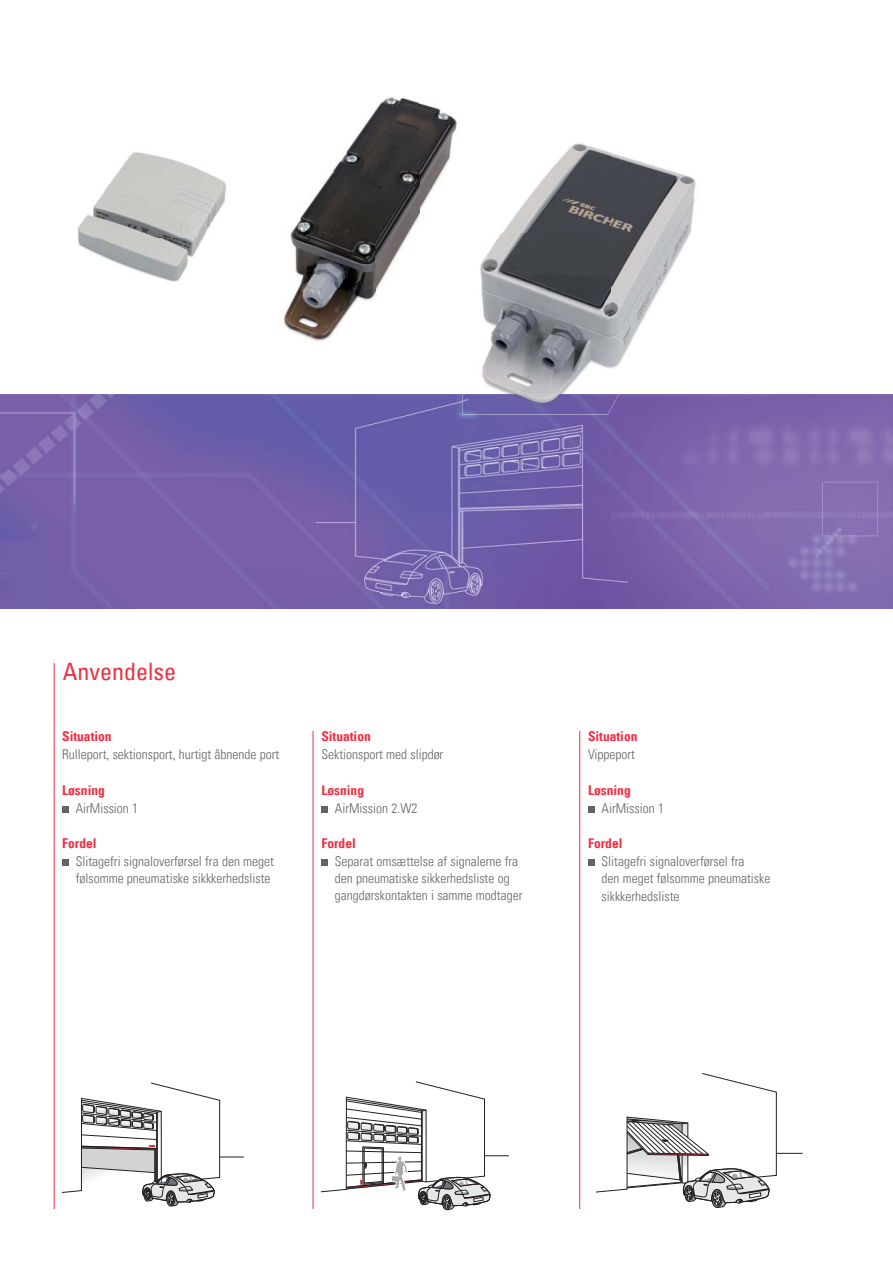
<style>
.page{position:relative;width:893px;height:1263px;background:#fff}
.page>*{position:absolute;margin:0;border:0;box-sizing:border-box;transform-origin:0 0}
.t1{font:condensed 24px "Univers Com 57";color:#ee3043}
.t2{font:13.5px/17.2px "Univers Com 47 Light Cond";color:#636466}
.t3{font:13.5px "Univers Com 67 Bold Cond";color:#ee3043}
</style>
<div class="page">
<img style="left:0;top:394px;width:893px;height:215px">
<hr style="left:54px;top:663px;width:1px;height:546px;background:#ee3043">
<hr style="left:579px;top:731px;width:1px;height:478px;background:#ee3043">
<hr style="left:313px;top:731px;width:1px;height:478px;background:#ee3043">
<svg style="left:63px;top:1083px;width:181px;height:123px"></svg>
<svg style="left:321px;top:1082px;width:188px;height:128px"></svg>
<svg style="left:597px;top:1073px;width:205px;height:135px"></svg>
<img style="left:480px;top:143px;width:132px;height:198px">
<img style="left:612px;top:153px;width:84px;height:134px">
<img style="left:612px;top:287px;width:49px;height:54px">
<img style="left:481px;top:341px;width:152px;height:53px">
<img style="left:463px;top:394px;width:156px;height:21px">
<img style="left:333px;top:97px;width:86px;height:74px">
<img style="left:419px;top:103px;width:38px;height:115px">
<img style="left:283px;top:171px;width:136px;height:170px">
<img style="left:78px;top:152px;width:148px;height:130px">
<div style="left:62px;top:807px;width:7px;height:6px;background:#636466"></div>
<div style="left:62px;top:859px;width:7px;height:6px;background:#636466"></div>
<svg style="left:588px;top:807px;width:6px;height:6px"></svg>
<svg style="left:588px;top:859px;width:6px;height:6px"></svg>
<div style="left:321px;top:807px;width:7px;height:6px;background:#636466"></div>
<div style="left:321px;top:859px;width:7px;height:6px;background:#636466"></div>
<h1 class="t1" style="left:63px;top:663px;width:115px">Anvendelse</h1>
<p class="t3" style="left:62px;top:731px;width:51px">Situation</p>
<p class="t2" style="left:62px;top:745px;width:219px">Rulleport, sektionsport, hurtigt åbnende port</p>
<p class="t3" style="left:62px;top:785px;width:44px">Løsning</p>
<p class="t2" style="left:76px;top:799px;width:64px">AirMission 1</p>
<p class="t3" style="left:62px;top:838px;width:36px">Fordel</p>
<p class="t2" style="left:76px;top:852px;width:200px">Slitagefri signaloverførsel fra den meget følsomme pneumatiske sikkkerhedsliste</p>
<p class="t3" style="left:321px;top:731px;width:51px">Situation</p>
<p class="t2" style="left:321px;top:745px;width:124px">Sektionsport med slipdør</p>
<p class="t3" style="left:321px;top:785px;width:44px">Løsning</p>
<p class="t2" style="left:335px;top:799px;width:84px">AirMission 2.W2</p>
<p class="t3" style="left:321px;top:838px;width:36px">Fordel</p>
<p class="t2" style="left:335px;top:852px;width:189px">Separat omsættelse af signalerne fra den pneumatiske sikkerhedsliste og gangdørskontakten i samme modtager</p>
<p class="t3" style="left:588px;top:731px;width:51px">Situation</p>
<p class="t2" style="left:588px;top:745px;width:48px">Vippeport</p>
<p class="t3" style="left:588px;top:785px;width:44px">Løsning</p>
<p class="t2" style="left:601px;top:799px;width:64px">AirMission 1</p>
<p class="t3" style="left:588px;top:838px;width:36px">Fordel</p>
<p class="t2" style="left:601px;top:852px;width:170px">Slitagefri signaloverførsel fra<br>den meget følsomme pneumatiske sikkkerhedsliste</p>
</div>
